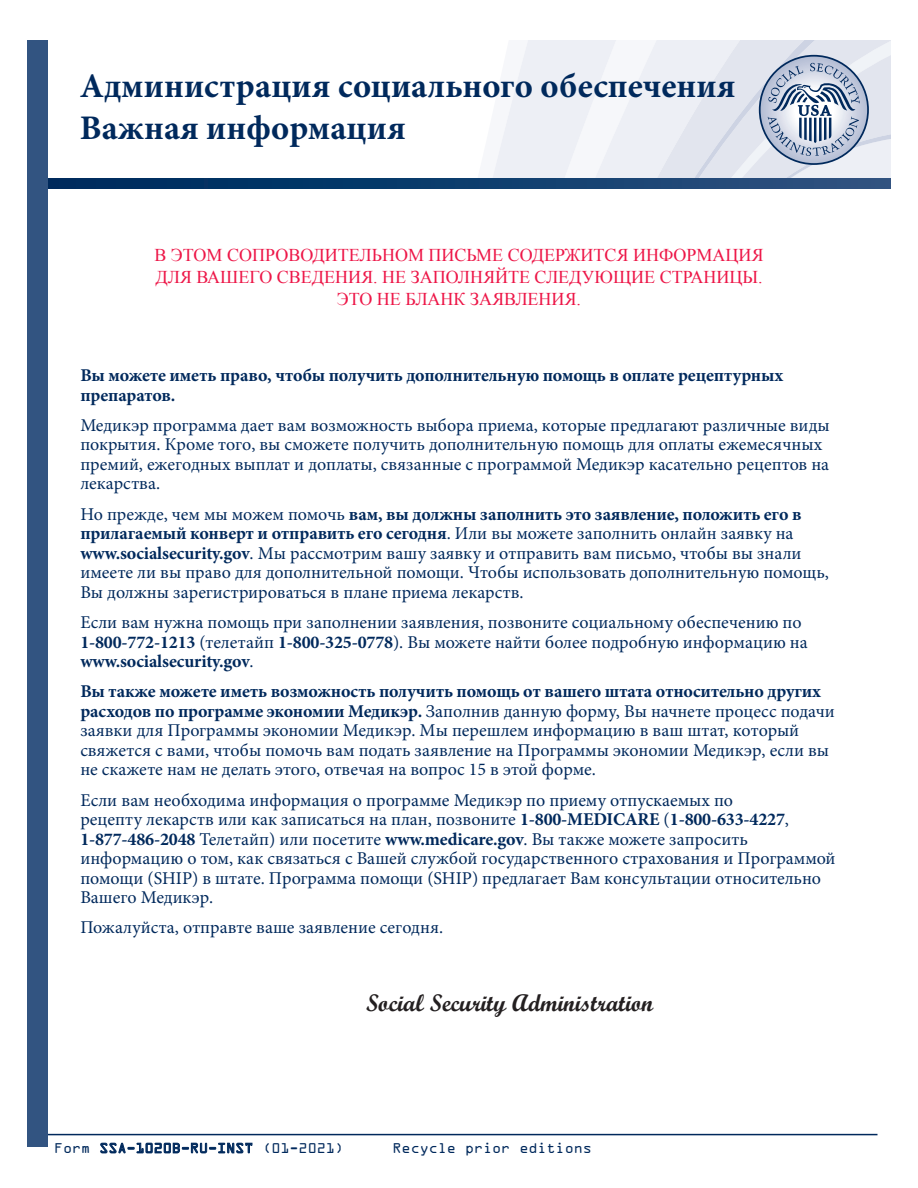
<style>
.page{position:relative;width:918px;height:1188px;background:#fff}
.page>*{position:absolute;margin:0;border:0;box-sizing:border-box;transform-origin:0 0}
.t1{font:700 34.5px "Minion Pro";color:#00295c}
.t2{font:24px "Script MT Bold";color:#231f20}
.Body_2{font:18px/19.5px "Minion Pro";color:#00295c}
.Red_Note{font:18px/21.8px "Times New Roman";color:#ed1748;text-align:center}
.Body_2-2{font:700 18px/19.5px "Minion Pro";letter-spacing:-.01em;color:#00295c}
.t3{font:15px "OCRA Extended";color:#00295c}
.s1{font-weight:700}
</style>
<div class="page">
<hr style="left:40px;top:1134px;width:838px;height:1px;background:#00295c">
<svg style="left:47px;top:179px;width:844px;height:10px;background:#0d3b6b"></svg>
<div style="left:27px;top:40px;width:20px;height:1108px;background:#325481"></div>
<svg style="left:100px;top:1142px;width:153px;height:12px"></svg>
<svg style="left:476px;top:40px;width:415px;height:143px"></svg>
<p class="t1" style="left:80px;top:62px;width:657px">Администрация социального обеспечения</p>
<p class="t1" style="left:80px;top:104px;width:327px">Важная информация</p>
<p class="Red_Note" style="left:154px;top:244px;width:611px">В ЭТОМ СОПРОВОДИТЕЛЬНОМ ПИСЬМЕ СОДЕРЖИТСЯ ИНФОРМАЦИЯ<br>ДЛЯ ВАШЕГО СВЕДЕНИЯ. НЕ ЗАПОЛНЯЙТЕ СЛЕДУЮЩИЕ СТРАНИЦЫ.<br>ЭТО НЕ БЛАНК ЗАЯВЛЕНИЯ.</p>
<p class="Body_2-2" style="left:80px;top:365px;width:704px">Вы можете иметь право, чтобы получить дополнительную помощь в оплате рецептурных препаратов.</p>
<p class="Body_2" style="left:80px;top:416px;width:751px">Медикэр программа дает вам возможность выбора приема, которые предлагают различные виды покрытия. Кроме того, вы сможете получить дополнительную помощь для оплаты ежемесячных премий, ежегодных выплат и доплаты, связанные с программой Медикэр касательно рецептов на лекарства.</p>
<p class="Body_2" style="left:80px;top:504px;width:750px">Но прежде, чем мы можем помочь <span class="s1">вам, вы должны заполнить это заявление, положить его в прилагаемый конверт и отправить его сегодня</span>. Или вы можете заполнить онлайн заявку на <span class="s1">www.socialsecurity.gov</span>. Мы рассмотрим вашу заявку и отправить вам письмо, чтобы вы знали имеете ли вы право для дополнительной помощи. Чтобы использовать дополнительную помощь, Вы должны зарегистрироваться в плане приема лекарств.</p>
<p class="Body_2" style="left:80px;top:613px;width:729px">Если вам нужна помощь при заполнении заявления, позвоните социальному обеспечению по<br><span class="s1">1-800-772-1213</span> (телетайп <span class="s1">1-800-325-0778</span>). Вы можете найти более подробную информацию на <span class="s1">www.socialsecurity.gov</span>.</p>
<p class="Body_2" style="left:80px;top:682px;width:756px"><span class="s1">Вы также можете иметь возможность получить помощь от вашего штата относительно других расходов по программе экономии Медикэр.</span> Заполнив данную форму, Вы начнете процесс подачи заявки для Программы экономии Медикэр. Мы перешлем информацию в ваш штат, который свяжется с вами, чтобы помочь вам подать заявление на Программы экономии Медикэр, если вы не скажете нам не делать этого, отвечая на вопрос 15 в этой форме.</p>
<p class="Body_2" style="left:80px;top:790px;width:757px">Если вам необходима информация о программе Медикэр по приему отпускаемых по<br>рецепту лекарств или как записаться на план, позвоните <span class="s1">1-800-MEDICARE</span> (<span class="s1">1-800-633-4227</span>, <span class="s1">1-877-486-2048</span> Телетайп) или посетите <span class="s1">www.medicare.gov</span>. Вы также можете запросить информацию о том, как связаться с Вашей службой государственного страхования и Программой помощи (SHIP) в штате. Программа помощи (SHIP) предлагает Вам консультации относительно Вашего Медикэр.</p>
<p class="Body_2" style="left:80px;top:918px;width:364px">Пожалуйста, отправте ваше заявление сегодня.</p>
<h2 class="t2" style="left:366px;top:988px;width:289px">Social Security Administration</h2>
<p class="t3" style="left:54px;top:1140px;width:291px">Form SSA-1020B-RU-INST (01-2021)</p>
<p class="t3" style="left:393px;top:1140px;width:201px">Recycle prior editions</p>
</div>
